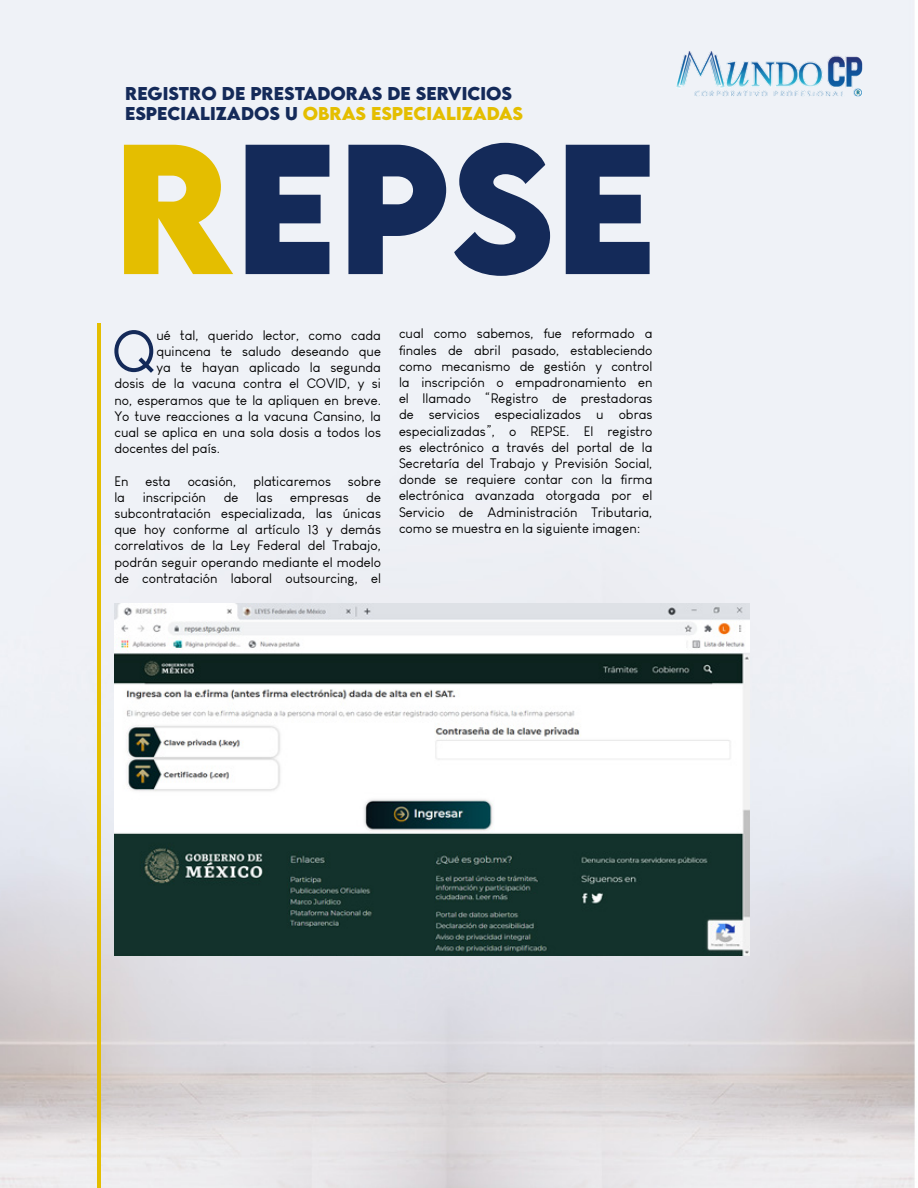
<style>
.page{position:relative;width:918px;height:1188px;background:#fff}
.page>*{position:absolute;margin:0;border:0;box-sizing:border-box;transform-origin:0 0}
.t1{font:700 164.4px "LEMONMILK";color:#142a59}
.t2{font:58.8px "Louis George Cafe";color:#142a59}
.t3{font:700 16.5px "LEMONMILK";color:#142a59}
.t4{font:700 16.5px "LEMONMILK";color:#e4be00}
.t5{font:13.5px/16.2px "Louis George Cafe";color:#000;text-align:justify}
.s1{color:#e4be00}
</style>
<div class="page">
<img style="left:0;top:0;width:915px;height:1188px">
<hr style="left:97px;top:323px;width:3px;height:865px;background:#e4be00">
<img style="left:114px;top:603px;width:635px;height:353px">
<img style="left:669px;top:37px;width:201px;height:66px">
<p class="t3" style="left:125px;top:83px;width:137px">REGISTRO DE PRES</p>
<p class="t3" style="left:295px;top:83px;width:133px">TADORAS DE SER</p>
<p class="t3" style="left:448px;top:83px;width:65px">VICIOS</p>
<p class="t3" style="left:125px;top:102px;width:12px">ESPE</p>
<p class="t3" style="left:168px;top:102px;width:215px">CIALIZADOS U <span class="s1">OBRAS ESPE</span></p>
<p class="t4" style="left:414px;top:102px;width:110px">CIALIZADAS</p>
<p class="t1" style="left:113px;top:97px;width:546px"><span class="s1">R</span>EPSE</p>
<p class="t2" style="left:112px;top:317px;width:46px">Q</p>
<p class="t5" style="left:156px;top:327px;width:226px">ué tal, querido lector, como cada</p>
<p class="t5" style="left:156px;top:343px;width:226px">quincena te saludo deseando que</p>
<p class="t5" style="left:156px;top:359px;width:226px">ya te hayan aplicado la segunda</p>
<p class="t5" style="left:114px;top:375px;width:268px">dosis de la vacuna contra el COVID, y si</p>
<p class="t5" style="left:114px;top:392px;width:268px">no, esperamos que te la apliquen en breve.</p>
<p class="t5" style="left:114px;top:408px;width:268px">Yo tuve reacciones a la vacuna Cansino, la</p>
<p class="t5" style="left:114px;top:424px;width:268px">cual se aplica en una sola dosis a todos los</p>
<p class="t5" style="left:114px;top:440px;width:107px">docentes del país.</p>
<p class="t5" style="left:114px;top:473px;width:16px">En</p>
<p class="t5" style="left:146px;top:473px;width:27px">esta</p>
<p class="t5" style="left:188px;top:473px;width:50px">ocasión,</p>
<p class="t5" style="left:253px;top:473px;width:79px">platicaremos</p>
<p class="t5" style="left:348px;top:473px;width:35px">sobre</p>
<p class="t5" style="left:114px;top:489px;width:12px">la</p>
<p class="t5" style="left:143px;top:489px;width:65px">inscripción</p>
<p class="t5" style="left:224px;top:489px;width:16px">de</p>
<p class="t5" style="left:256px;top:489px;width:18px">las</p>
<p class="t5" style="left:290px;top:489px;width:60px">empresas</p>
<p class="t5" style="left:114px;top:489px;width:268px;text-indent:252px">de subcontratación especializada, las únicas que hoy conforme al artículo 13 y demás correlativos de la Ley Federal del Trabajo, podrán seguir operando mediante el modelo de contratación laboral outsourcing, el</p>
<p class="t5" style="left:399px;top:325px;width:255px">cual como sabemos, fue reformado a finales de abril pasado, estableciendo como mecanismo de gestión y control la inscripción o empadronamiento en el llamado “Registro de prestadoras de servicios especializados u obras especializadas”, o REPSE. El registro es electrónico a través del portal de la Secretaría del Trabajo y Previsión Social, donde se requiere contar con la firma electrónica avanzada otorgada por el Servicio de Administración Tributaria, como se muestra en la siguiente imagen:</p>
</div>
